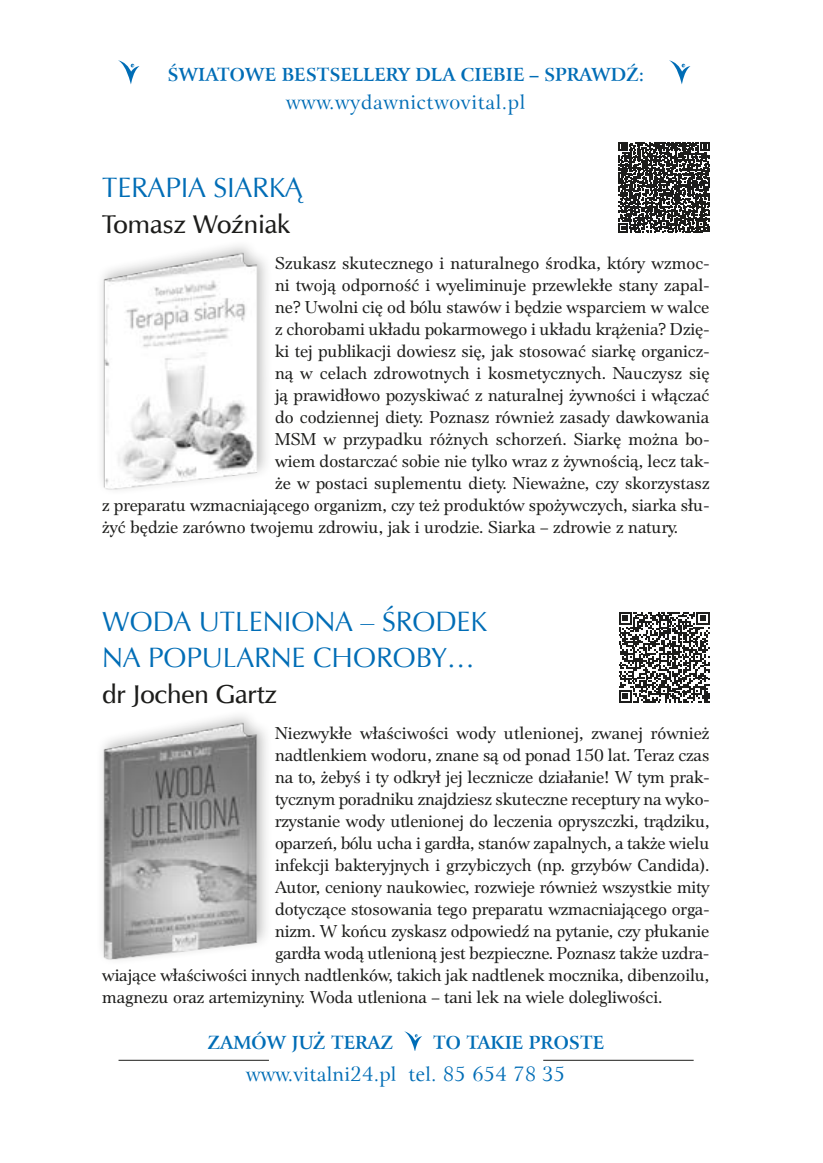
<style>
.page{position:relative;width:823px;height:1163px;background:#fff}
.page>*{position:absolute;margin:0;border:0;box-sizing:border-box;transform-origin:0 0}
.t1{font:28px/36px "Zapf Humnst EU";color:#006db6}
.t2{font:26px "Zapf Humnst Dm EU";color:#1d1d1b}
.t3{font:20px "Arrus EU";letter-spacing:.02em;color:#006db6}
.t4{font:18px "Platea TTEFN";color:#1d1d1b}
.t5{font:700 18px "Arrus EU";color:#006db6}
</style>
<div class="page">
<svg style="left:669px;top:60px;width:21px;height:24px"></svg>
<svg style="left:118px;top:60px;width:21px;height:24px"></svg>
<svg style="left:404px;top:1031px;width:18px;height:19px"></svg>
<hr style="left:118px;top:1059px;width:151px;height:1px;background:#1d1d1b">
<hr style="left:543px;top:1059px;width:150px;height:1px;background:#1d1d1b">
<div style="left:96px;top:238px;width:176px;height:258px;background:#1d1d1b;opacity:.3"></div>
<img style="left:102px;top:252px;width:156px;height:237px">
<svg style="left:618px;top:142px;width:91px;height:90px"></svg>
<div style="left:96px;top:707px;width:176px;height:258px;background:#1d1d1b;opacity:.3"></div>
<img style="left:102px;top:722px;width:156px;height:237px">
<svg style="left:619px;top:612px;width:90px;height:90px"></svg>
<p class="t5" style="left:167px;top:64px;width:478px">ŚWIATOWE BESTSELLERY DLA CIEBIE – SPRAWDŹ:</p>
<p class="t3" style="left:286px;top:90px;width:240px">www.wydawnictwovital.pl</p>
<h1 class="t1" style="left:102px;top:169px;width:202px">TERAPIA SIARKĄ</h1>
<h2 class="t2" style="left:102px;top:207px;width:189px">Tomasz Woźniak</h2>
<p class="t4" style="left:275px;top:253px;width:435px">Szukasz skutecznego i naturalnego środka, który wzmoc-</p>
<p class="t4" style="left:275px;top:275px;width:435px">ni twoją odporność i wyeliminuje przewlekłe stany zapal-</p>
<p class="t4" style="left:275px;top:297px;width:435px">ne? Uwolni cię od bólu stawów i będzie wsparciem w walce</p>
<p class="t4" style="left:275px;top:319px;width:435px">z chorobami układu pokarmowego i układu krążenia? Dzię-</p>
<p class="t4" style="left:275px;top:341px;width:435px">ki tej publikacji dowiesz się, jak stosować siarkę organicz-</p>
<p class="t4" style="left:275px;top:363px;width:435px">ną w celach zdrowotnych i kosmetycznych. Nauczysz się</p>
<p class="t4" style="left:275px;top:385px;width:435px">ją prawidłowo pozyskiwać z naturalnej żywności i włączać</p>
<p class="t4" style="left:275px;top:407px;width:435px">do codziennej diety. Poznasz również zasady dawkowania</p>
<p class="t4" style="left:275px;top:429px;width:435px">MSM w przypadku różnych schorzeń. Siarkę można bo-</p>
<p class="t4" style="left:275px;top:451px;width:435px">wiem dostarczać sobie nie tylko wraz z żywnością, lecz tak-</p>
<p class="t4" style="left:275px;top:473px;width:435px">że w postaci suplementu diety. Nieważne, czy skorzystasz</p>
<p class="t4" style="left:102px;top:495px;width:608px">z preparatu wzmacniającego organizm, czy też produktów spożywczych, siarka słu-</p>
<p class="t4" style="left:102px;top:517px;width:577px">żyć będzie zarówno twojemu zdrowiu, jak i urodzie. Siarka – zdrowie z natury.</p>
<h1 class="t1" style="left:102px;top:603px;width:386px">WODA UTLENIONA – ŚRODEK<br>NA POPULARNE CHOROBY…</h1>
<h2 class="t2" style="left:102px;top:677px;width:176px">dr Jochen Gartz</h2>
<p class="t4" style="left:275px;top:723px;width:435px">Niezwykłe właściwości wody utlenionej, zwanej również</p>
<p class="t4" style="left:275px;top:745px;width:435px">nadtlenkiem wodoru, znane są od ponad 150 lat. Teraz czas</p>
<p class="t4" style="left:275px;top:767px;width:435px">na to, żebyś i ty odkrył jej lecznicze działanie! W tym prak-</p>
<p class="t4" style="left:275px;top:789px;width:436px">tycznym poradniku znajdziesz skuteczne receptury na wyko-</p>
<p class="t4" style="left:275px;top:811px;width:435px">rzystanie wody utlenionej do leczenia opryszczki, trądziku,</p>
<p class="t4" style="left:275px;top:833px;width:435px">oparzeń, bólu ucha i gardła, stanów zapalnych, a także wielu</p>
<p class="t4" style="left:275px;top:855px;width:435px">infekcji bakteryjnych i grzybiczych (np. grzybów Candida).</p>
<p class="t4" style="left:275px;top:877px;width:435px">Autor, ceniony naukowiec, rozwieje również wszystkie mity</p>
<p class="t4" style="left:275px;top:899px;width:435px">dotyczące stosowania tego preparatu wzmacniającego orga-</p>
<p class="t4" style="left:275px;top:921px;width:435px">nizm. W końcu zyskasz odpowiedź na pytanie, czy płukanie</p>
<p class="t4" style="left:275px;top:943px;width:435px">gardła wodą utlenioną jest bezpieczne. Poznasz także uzdra-</p>
<p class="t4" style="left:102px;top:965px;width:608px">wiające właściwości innych nadtlenków, takich jak nadtlenek mocznika, dibenzoilu,</p>
<p class="t4" style="left:102px;top:987px;width:561px">magnezu oraz artemizyniny. Woda utleniona – tani lek na wiele dolegliwości.</p>
<p class="t5" style="left:207px;top:1031px;width:137px">ZAMÓW JUŻ TERA</p>
<p class="t5" style="left:380px;top:1031px;width:14px">Z</p>
<p class="t5" style="left:433px;top:1031px;width:109px">TO TAKIEPROSTE</p>
<p class="t3" style="left:246px;top:1061px;width:320px">www.vitalni24.pl tel. 85 654 78 35</p>
</div>
